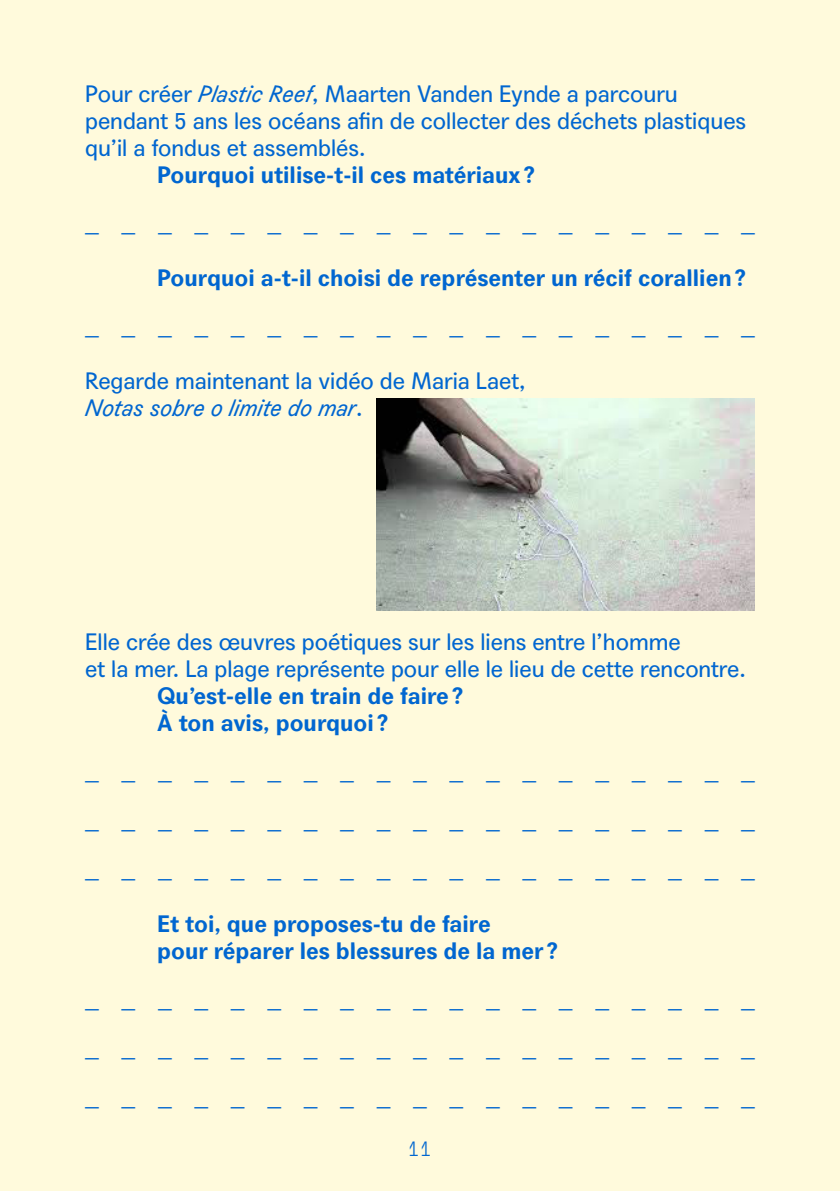
<style>
.page{position:relative;width:840px;height:1191px;background:#fff}
.page>*{position:absolute;margin:0;border:0;box-sizing:border-box;transform-origin:0 0}
._2-_Normal{font:23px/27px "Agipo";color:#0066d0}
._2-_Normal-2{font:700 23px/27px "Agipo";color:#0066d0}
._2-_Normal-3{font:23px "Agipo Mono";color:#0066d0}
.t1{font:20px "Agipo Mono";color:#0066d0}
.s1{font-style:italic}
</style>
<div class="page">
<div style="left:0;top:0;width:839px;height:1191px;background:#fffadc"></div>
<img style="left:376px;top:398px;width:378px;height:212px">
<p class="_2-_Normal" style="left:85px;top:78px;width:662px">Pour créer <span class="s1">Plastic Reef</span>, Maarten Vanden Eynde a parcouru pendant 5 ans les océans afin de collecter des déchets plastiques qu’il a fondus et assemblés.</p>
<p class="_2-_Normal-2" style="left:157px;top:159px;width:379px">Pourquoi utilise-t-il ces matériaux?</p>
<p class="_2-_Normal-3" style="left:85px;top:214px;width:671px">— — — — — — — — — — — — — — — — — — —</p>
<p class="_2-_Normal-2" style="left:157px;top:262px;width:590px">Pourquoi a-t-il choisi de représenter un récif corallien?</p>
<p class="_2-_Normal-3" style="left:85px;top:317px;width:671px">— — — — — — — — — — — — — — — — — — —</p>
<p class="_2-_Normal" style="left:85px;top:365px;width:442px">Regarde maintenant la vidéo de Maria Laet,<br><span class="s1">Notas sobre o limite do mar</span>.</p>
<p class="_2-_Normal" style="left:85px;top:626px;width:662px">Elle crée des œuvres poétiques sur les liens entre l’homme<br>et la mer. La plage représente pour elle le lieu de cette rencontre.</p>
<p class="_2-_Normal-2" style="left:157px;top:680px;width:307px">Qu’est-elle en train de faire?</p>
<p class="_2-_Normal-2" style="left:157px;top:707px;width:232px">À ton avis, pourquoi?</p>
<p class="_2-_Normal-3" style="left:85px;top:762px;width:671px">— — — — — — — — — — — — — — — — — — —</p>
<p class="_2-_Normal-3" style="left:85px;top:811px;width:671px">— — — — — — — — — — — — — — — — — — —</p>
<p class="_2-_Normal-3" style="left:85px;top:860px;width:671px">— — — — — — — — — — — — — — — — — — —</p>
<p class="_2-_Normal-2" style="left:157px;top:908px;width:402px">Et toi, que proposes-tu de faire<br>pour réparer les blessures de la mer ?</p>
<p class="_2-_Normal-3" style="left:85px;top:990px;width:671px">— — — — — — — — — — — — — — — — — — —</p>
<p class="_2-_Normal-3" style="left:85px;top:1039px;width:671px">— — — — — — — — — — — — — — — — — — —</p>
<p class="_2-_Normal-3" style="left:85px;top:1088px;width:671px">— — — — — — — — — — — — — — — — — — —</p>
<p class="t1" style="left:408px;top:1133px;width:25px">11</p>
</div>
